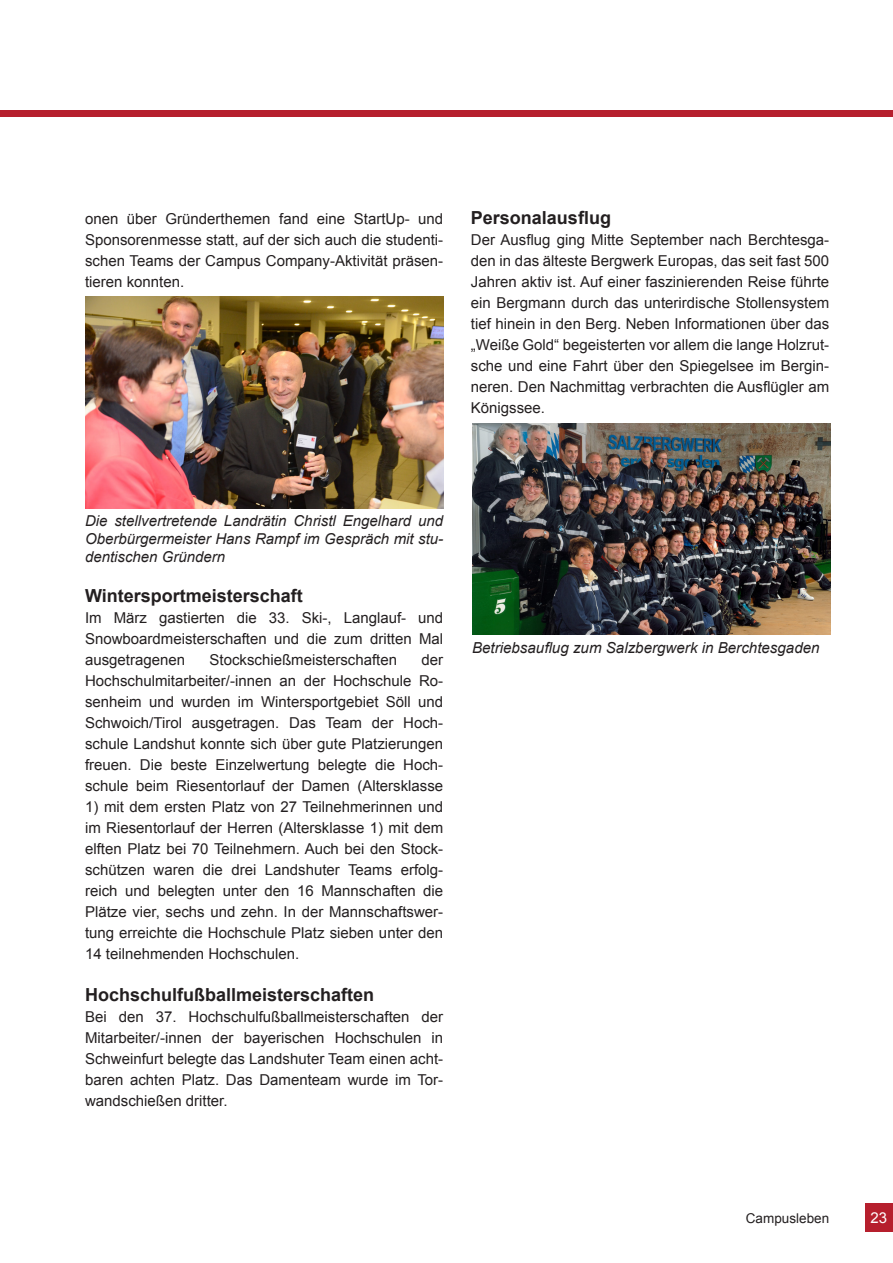
<style>
.page{position:relative;width:893px;height:1263px;background:#fff}
.page>*{position:absolute;margin:0;border:0;box-sizing:border-box;transform-origin:0 0}
.t1{font:700 18px "Arial";color:#231f20}
.t2{font:italic 15.15px "Arial";color:#231f20}
.t3{font:15px/21px "Arial";color:#231f20;text-align:justify}
.t4{font:italic 15px/18px "Arial";color:#231f20;text-align:justify}
.t5{font:15px "Arial";color:#fff}
.t6{font:13.5px "Arial";color:#231f20}
</style>
<div class="page">
<div style="left:865px;top:1203px;width:28px;height:28px;background:#b61f2d"></div>
<div style="left:0;top:111px;width:893px;height:6px;background:#b61f2d"></div>
<img style="left:85px;top:297px;width:358px;height:211px">
<img style="left:472px;top:423px;width:358px;height:212px">
<p class="t3" style="left:85px;top:208px;width:360px">onen über Gründerthemen fand eine StartUp- und Sponsorenmesse statt, auf der sich auch die studenti&shy;schen Teams der Campus Company-Aktivität präsen&shy;tieren konnten.</p>
<p class="t1" style="left:471px;top:205px;width:142px">Personalausflug</p>
<p class="t3" style="left:471px;top:229px;width:360px">Der Ausflug ging Mitte September nach Berchtesga&shy;den in das älteste Bergwerk Europas, das seit fast 500<br>Jahren aktiv ist. Auf einer faszinierenden Reise führte ein Bergmann durch das unterirdische Stollensystem tief hinein in den Berg. Neben Informationen über das „Weiße Gold“ begeisterten vor allem die lange Holzrut&shy;sche und eine Fahrt über den Spiegelsee im Bergin&shy;neren. Den Nachmittag verbrachten die Ausflügler am Königssee.</p>
<p class="t4" style="left:85px;top:512px;width:360px">Die stellvertretende Landrätin Christl Engelhard und Oberbürgermeister Hans Rampf im Gespräch mit stu&shy;dentischen Gründern</p>
<p class="t1" style="left:85px;top:583px;width:219px">Wintersportmeisterschaft</p>
<p class="t3" style="left:85px;top:607px;width:360px">Im März gastierten die 33. Ski-, Langlauf- und Snowboardmeisterschaften und die zum dritten Mal ausgetragenen</p>
<p class="t3" style="left:210px;top:649px;width:189px">Stockschießmeisterschaften</p>
<p class="t3" style="left:85px;top:649px;width:360px;text-indent:337px">der Hochschulmitarbeiter/-innen an der Hochschule Ro&shy;senheim und wurden im Wintersportgebiet Söll und Schwoich/Tirol ausgetragen. Das Team der Hoch&shy;schule Landshut konnte sich über gute Platzierungen freuen. Die beste Einzelwertung belegte die Hoch&shy;schule beim Riesentorlauf der Damen (Altersklasse</p>
<p class="t3" style="left:85px;top:796px;width:360px">1) mit dem ersten Platz von 27 Teilnehmerinnen und im Riesentorlauf der Herren (Altersklasse 1) mit dem elften Platz bei 70 Teilnehmern. Auch bei den Stock&shy;schützen waren die drei Landshuter Teams erfolg&shy;reich und belegten unter den 16 Mannschaften die Plätze vier, sechs und zehn. In der Mannschaftswer&shy;tung erreichte die Hochschule Platz sieben unter den 14 teilnehmenden Hochschulen.</p>
<p class="t1" style="left:85px;top:982px;width:291px">Hochschulfußballmeisterschaften</p>
<p class="t3" style="left:85px;top:1006px;width:360px">Bei den 37. Hochschulfußballmeisterschaften der Mitarbeiter/-innen der bayerischen Hochschulen in Schweinfurt belegte das Landshuter Team einen acht&shy;baren achten Platz. Das Damenteam wurde im Tor&shy;wandschießen dritter.</p>
<p class="t2" style="left:472px;top:637px;width:349px">Betriebsauflug zum Salzbergwerk in Berchtesgaden</p>
<p class="t6" style="left:746px;top:1209px;width:85px">Campusleben</p>
<p class="t5" style="left:871px;top:1208px;width:18px">23</p>
</div>
